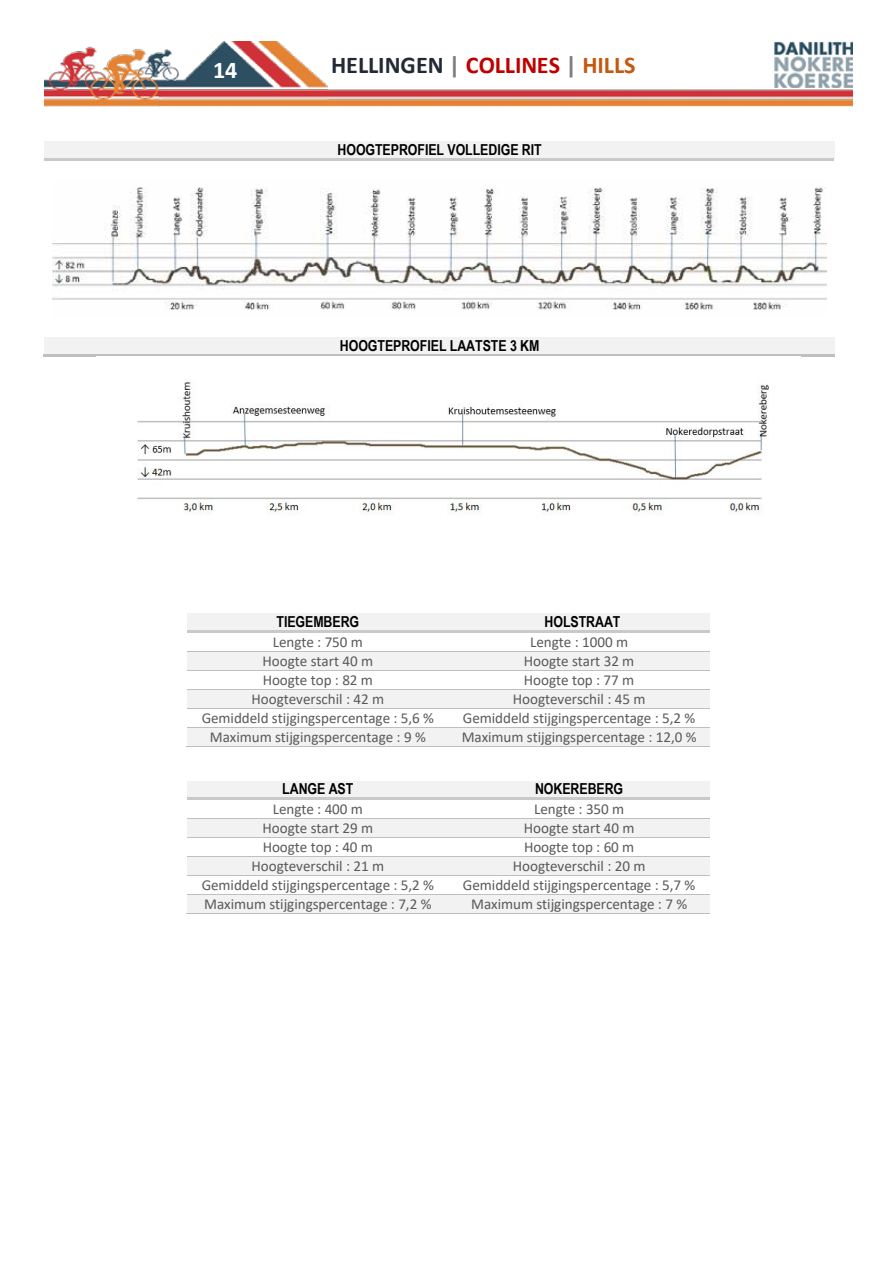
<style>
.page{position:relative;width:893px;height:1263px;background:#fff}
.page>*{position:absolute;margin:0;border:0;box-sizing:border-box;transform-origin:0 0}
.t1{font:700 24.15px "Calibri";letter-spacing:-.005em;color:#222a35}
.t2{font:700 24.15px "Calibri";color:#fff}
.t3{font:15.15px "Calibri";letter-spacing:-.005em;color:#595959}
.t4{font:700 15.15px "Arial Narrow";letter-spacing:-.005em;color:#000}
.s1{color:#7f7f7f}
.s2{color:#c00000}
.s3{color:#c45911}
</style>
<div class="page">
<div style="left:44px;top:141px;width:791px;height:17px;background:#f2f2f2"></div>
<hr style="left:44px;top:158px;width:790px;height:3px;background:#c9c9c9">
<div style="left:44px;top:337px;width:791px;height:17px;background:#f2f2f2"></div>
<hr style="left:43px;top:354px;width:791px;height:2px;background:#bfbfbf">
<div style="left:187px;top:613px;width:261px;height:17px;background:#f2f2f2"></div>
<div style="left:448px;top:613px;width:261px;height:17px;background:#f2f2f2"></div>
<hr style="left:187px;top:630px;width:261px;height:2px;background:#c9c9c9">
<hr style="left:450px;top:630px;width:259px;height:2px;background:#c9c9c9">
<div style="left:187px;top:651px;width:261px;height:19px;background:#f2f2f2"></div>
<div style="left:448px;top:651px;width:261px;height:19px;background:#f2f2f2"></div>
<hr style="left:187px;top:651px;width:261px;height:1px;background:#bfbfbf">
<hr style="left:449px;top:651px;width:260px;height:1px;background:#bfbfbf">
<hr style="left:187px;top:670px;width:261px;height:1px;background:#bfbfbf">
<hr style="left:449px;top:670px;width:260px;height:1px;background:#bfbfbf">
<div style="left:187px;top:690px;width:261px;height:18px;background:#f2f2f2"></div>
<div style="left:448px;top:690px;width:261px;height:18px;background:#f2f2f2"></div>
<hr style="left:187px;top:689px;width:261px;height:1px;background:#bfbfbf">
<hr style="left:449px;top:689px;width:260px;height:1px;background:#bfbfbf">
<hr style="left:187px;top:708px;width:261px;height:1px;background:#bfbfbf">
<hr style="left:449px;top:708px;width:260px;height:1px;background:#bfbfbf">
<div style="left:187px;top:728px;width:261px;height:18px;background:#f2f2f2"></div>
<div style="left:448px;top:728px;width:261px;height:18px;background:#f2f2f2"></div>
<hr style="left:187px;top:727px;width:261px;height:1px;background:#bfbfbf">
<hr style="left:449px;top:727px;width:260px;height:1px;background:#bfbfbf">
<hr style="left:186px;top:746px;width:262px;height:1px;background:#bfbfbf">
<hr style="left:448px;top:746px;width:261px;height:1px;background:#bfbfbf">
<div style="left:187px;top:781px;width:261px;height:16px;background:#f2f2f2"></div>
<div style="left:448px;top:781px;width:261px;height:16px;background:#f2f2f2"></div>
<hr style="left:187px;top:797px;width:261px;height:3px;background:#c9c9c9">
<hr style="left:450px;top:797px;width:259px;height:3px;background:#c9c9c9">
<div style="left:187px;top:819px;width:261px;height:18px;background:#f2f2f2"></div>
<div style="left:448px;top:819px;width:261px;height:18px;background:#f2f2f2"></div>
<hr style="left:187px;top:818px;width:261px;height:1px;background:#bfbfbf">
<hr style="left:449px;top:818px;width:260px;height:1px;background:#bfbfbf">
<hr style="left:187px;top:837px;width:261px;height:1px;background:#bfbfbf">
<hr style="left:449px;top:837px;width:260px;height:1px;background:#bfbfbf">
<div style="left:187px;top:857px;width:261px;height:18px;background:#f2f2f2"></div>
<div style="left:448px;top:857px;width:261px;height:18px;background:#f2f2f2"></div>
<hr style="left:187px;top:856px;width:261px;height:1px;background:#bfbfbf">
<hr style="left:449px;top:856px;width:260px;height:1px;background:#bfbfbf">
<hr style="left:187px;top:875px;width:261px;height:1px;background:#bfbfbf">
<hr style="left:449px;top:875px;width:260px;height:1px;background:#bfbfbf">
<div style="left:187px;top:895px;width:261px;height:18px;background:#f2f2f2"></div>
<div style="left:448px;top:895px;width:261px;height:18px;background:#f2f2f2"></div>
<hr style="left:187px;top:894px;width:261px;height:1px;background:#bfbfbf">
<hr style="left:449px;top:894px;width:260px;height:1px;background:#bfbfbf">
<hr style="left:186px;top:913px;width:262px;height:1px;background:#bfbfbf">
<hr style="left:448px;top:913px;width:261px;height:1px;background:#bfbfbf">
<img style="left:53px;top:187px;width:774px;height:123px">
<img style="left:137px;top:382px;width:632px;height:132px">
<img style="left:45px;top:41px;width:807px;height:66px">
<img style="left:773px;top:41px;width:80px;height:46px">
<img style="left:320px;top:50px;width:532px;height:52px">
<img style="left:202px;top:56px;width:49px;height:29px">
<h1 class="t2" style="left:213px;top:53px;width:26px">14</h1>
<h1 class="t1" style="left:331px;top:48px;width:306px">HELLINGEN <span class="s1">|</span> <span class="s2">COLLINES</span> <span class="s1">|</span> <span class="s3">HILLS</span></h1>
<p class="t4" style="left:338px;top:138px;width:206px">HOOGTEPROFIEL VOLLEDIGE RIT</p>
<p class="t4" style="left:340px;top:334px;width:201px">HOOGTEPROFIEL LAATSTE 3 KM</p>
<p class="t4" style="left:276px;top:610px;width:84px">TIEGEMBERG</p>
<p class="t4" style="left:545px;top:610px;width:77px">HOLSTRAAT</p>
<p class="t3" style="left:273px;top:631px;width:92px">Lengte : 750 m</p>
<p class="t3" style="left:530px;top:631px;width:99px">Lengte : 1000 m</p>
<p class="t3" style="left:263px;top:650px;width:112px">Hoogte start 40 m</p>
<p class="t3" style="left:524px;top:650px;width:112px">Hoogte start 32 m</p>
<p class="t3" style="left:263px;top:669px;width:112px">Hoogte top : 82 m</p>
<p class="t3" style="left:524px;top:669px;width:112px">Hoogte top : 77 m</p>
<p class="t3" style="left:252px;top:688px;width:134px">Hoogteverschil : 42 m</p>
<p class="t3" style="left:513px;top:688px;width:134px">Hoogteverschil : 45 m</p>
<p class="t3" style="left:202px;top:707px;width:234px">Gemiddeld stijgingspercentage : 5,6 %</p>
<p class="t3" style="left:463px;top:707px;width:234px">Gemiddeld stijgingspercentage : 5,2 %</p>
<p class="t3" style="left:210px;top:726px;width:217px">Maximum stijgingspercentage : 9 %</p>
<p class="t3" style="left:462px;top:726px;width:236px">Maximum stijgingspercentage : 12,0 %</p>
<p class="t4" style="left:282px;top:777px;width:73px">LANGE AST</p>
<p class="t4" style="left:535px;top:777px;width:90px">NOKEREBERG</p>
<p class="t3" style="left:273px;top:798px;width:92px">Lengte : 400 m</p>
<p class="t3" style="left:534px;top:798px;width:92px">Lengte : 350 m</p>
<p class="t3" style="left:263px;top:818px;width:112px">Hoogte start 29 m</p>
<p class="t3" style="left:524px;top:818px;width:112px">Hoogte start 40 m</p>
<p class="t3" style="left:263px;top:837px;width:112px">Hoogte top : 40 m</p>
<p class="t3" style="left:524px;top:837px;width:112px">Hoogte top : 60 m</p>
<p class="t3" style="left:252px;top:856px;width:134px">Hoogteverschil : 21 m</p>
<p class="t3" style="left:513px;top:856px;width:134px">Hoogteverschil : 20 m</p>
<p class="t3" style="left:202px;top:875px;width:234px">Gemiddeld stijgingspercentage : 5,2 %</p>
<p class="t3" style="left:463px;top:875px;width:234px">Gemiddeld stijgingspercentage : 5,7 %</p>
<p class="t3" style="left:204px;top:894px;width:229px">Maximum stijgingspercentage : 7,2 %</p>
<p class="t3" style="left:471px;top:894px;width:217px">Maximum stijgingspercentage : 7 %</p>
</div>
